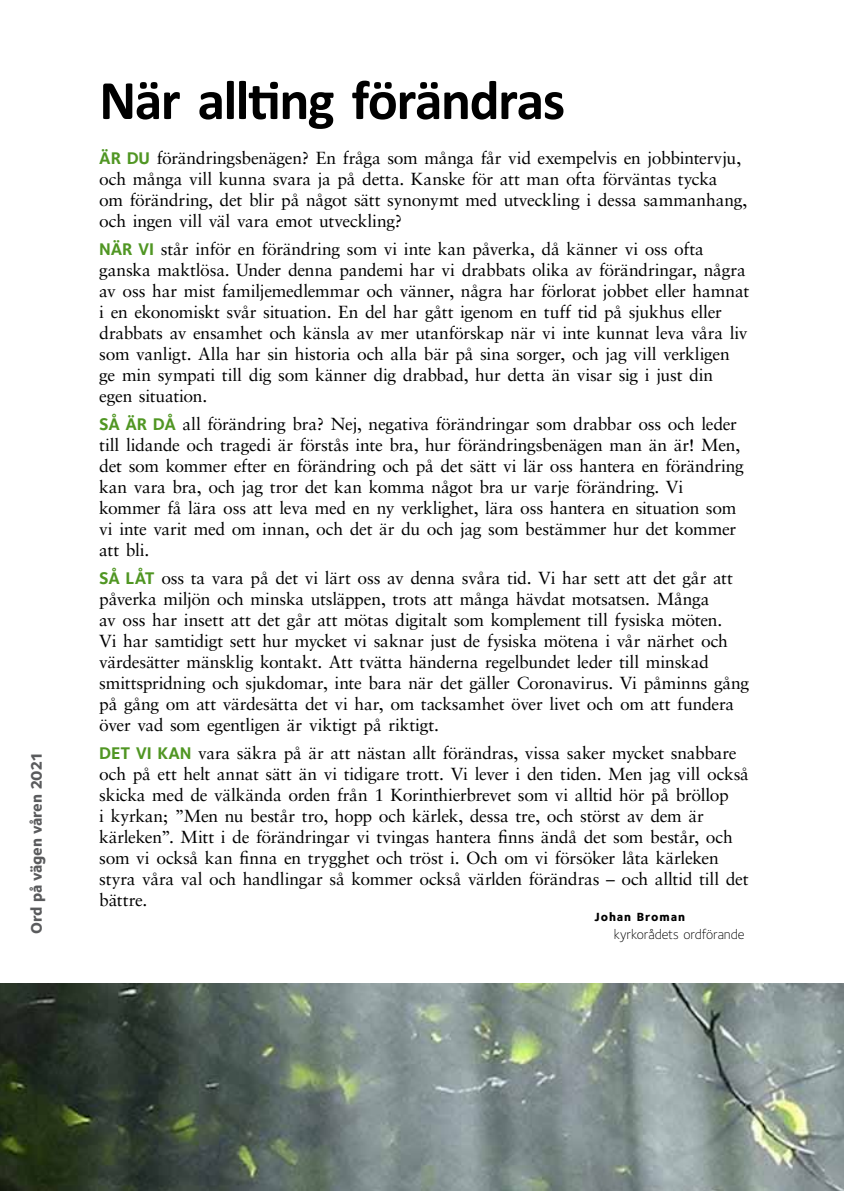
<style>
.page{position:relative;width:844px;height:1191px;background:#fff}
.page>*{position:absolute;margin:0;border:0;box-sizing:border-box;transform-origin:0 0}
.t1{font:700 56px "Calibri";color:#000}
.t2{font:17.5px/21px "Sabon";letter-spacing:-.015em;color:#000}
.t3{font:800 15.75px "Foundry Sterling";letter-spacing:-.025em;color:#5a5b5d}
.t4{font:300 14px "Foundry Sterling";letter-spacing:-.005em;color:#000}
.t5{font:800 12.25px "Foundry Sterling";letter-spacing:.075em;color:#000}
.s1{font-family:"Foundry Sterling Bold Expert";color:#509623}
</style>
<div class="page">
<img style="left:0;top:983px;width:843px;height:208px">
<p class="t3" style="left:25px;top:933px;width:184px;rotate:-90deg">Ord på vägen våren 2021</p>
<h1 class="t1" style="left:99px;top:66px;width:467px">När allting förändras</h1>
<p class="t2" style="left:99px;top:147px;width:649px"><span class="s1">ÄR DU</span> förändringsbenägen? En fråga som många får vid exempelvis en jobbintervju, och många vill kunna svara ja på detta. Kanske för att man ofta förväntas tycka<br>om förändring, det blir på något sätt synonymt med utveckling i dessa sammanhang, och ingen vill väl vara emot utveckling?</p>
<p class="t2" style="left:99px;top:238px;width:651px"><span class="s1">NÄR VI</span> står inför en förändring som vi inte kan påverka, då känner vi oss ofta ganska maktlösa. Under denna pandemi har vi drabbats olika av förändringar, några av oss har mist familjemedlemmar och vänner, några har förlorat jobbet eller hamnat i en ekonomiskt svår situation. En del har gått igenom en tuff tid på sjukhus eller drabbats av ensamhet och känsla av mer utanförskap när vi inte kunnat leva våra liv som vanligt. Alla har sin historia och alla bär på sina sorger, och jag vill verkligen ge min sympati till dig som känner dig drabbad, hur detta än visar sig i just din egen situation.</p>
<p class="t2" style="left:99px;top:413px;width:646px"><span class="s1">SÅ ÄR DÅ</span> all förändring bra? Nej, negativa förändringar som drabbar oss och leder till lidande och tragedi är förstås inte bra, hur förändringsbenägen man än är! Men, det som kommer efter en förändring och på det sätt vi lär oss hantera en förändring kan vara bra, och jag tror det kan komma något bra ur varje förändring. Vi kommer få lära oss att leva med en ny verklighet, lära oss hantera en situation som vi inte varit med om innan, och det är du och jag som bestämmer hur det kommer att bli.</p>
<p class="t2" style="left:99px;top:567px;width:651px"><span class="s1">SÅ LÅT</span> oss ta vara på det vi lärt oss av denna svåra tid. Vi har sett att det går att påverka miljön och minska utsläppen, trots att många hävdat motsatsen. Många<br>av oss har insett att det går att mötas digitalt som komplement till fysiska möten.<br>Vi har samtidigt sett hur mycket vi saknar just de fysiska mötena i vår närhet och värdesätter mänsklig kontakt. Att tvätta händerna regelbundet leder till minskad smittspridning och sjukdomar, inte bara när det gäller Coronavirus. Vi påminns gång på gång om att värdesätta det vi har, om tacksamhet över livet och om att fundera över vad som egentligen är viktigt på riktigt.</p>
<p class="t2" style="left:99px;top:742px;width:651px"><span class="s1">DET VI KAN</span> vara säkra på är att nästan allt förändras, vissa saker mycket snabbare och på ett helt annat sätt än vi tidigare trott. Vi lever i den tiden. Men jag vill också skicka med de välkända orden från 1 Korinthierbrevet som vi alltid hör på bröllop<br>i kyrkan; ”Men nu består tro, hopp och kärlek, dessa tre, och störst av dem är kärleken”. Mitt i de förändringar vi tvingas hantera finns ändå det som består, och som vi också kan finna en trygghet och tröst i. Och om vi försöker låta kärleken styra våra val och handlingar så kommer också världen förändras – och alltid till det bättre.</p>
<p class="t5" style="left:594px;top:908px;width:92px">Johan Broman</p>
<p class="t4" style="left:613px;top:924px;width:132px">kyrkorådets ordförande</p>
</div>
